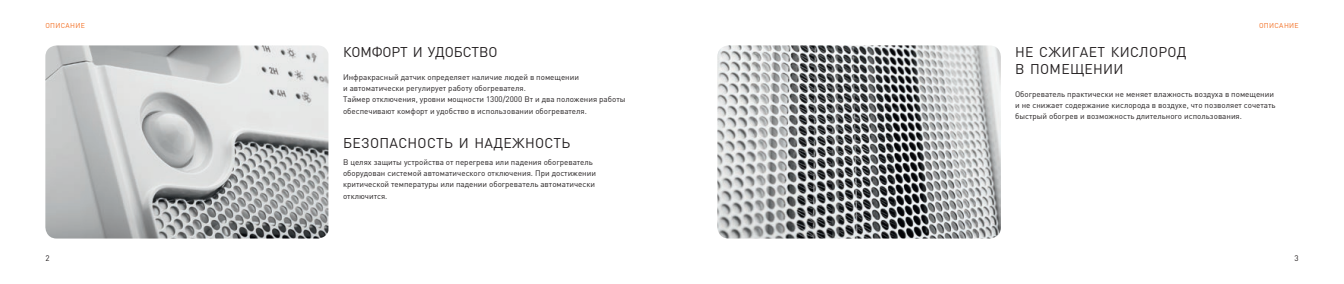
<style>
.page{position:relative;width:1344px;height:284px;background:#fff}
.page>*{position:absolute;margin:0;border:0;box-sizing:border-box;transform-origin:0 0}
.t1{font:14px "DIN Pro";letter-spacing:.02em;color:#231f20}
.t2{font:8px/11.3px "DIN Pro";color:#231f20}
.t3{font:7px "DIN Pro";letter-spacing:.045em;color:#f36e21}
</style>
<div class="page">
<img style="left:45px;top:45px;width:283px;height:193px">
<img style="left:717px;top:45px;width:284px;height:193px">
<p class="t3" style="left:45px;top:21px;width:41px">описание</p>
<p class="t3" style="left:1259px;top:21px;width:41px">описание</p>
<h1 class="t1" style="left:343px;top:42px;width:49px">КОМФОРТ</h1>
<h1 class="t1" style="left:413px;top:42px;width:42px">И УДОБСТВО</h1>
<p class="t2" style="left:343px;top:71px;width:284px">И нфракрасный датчик определяет наличие людей в помещении<br>и автоматически регулирует работу обогревателя.<br>Таймер отключения, уровни мощности 1300/2000 Вт и два положения работы обеспечивают комфорт и удобство в использовании обогревателя.</p>
<h1 class="t1" style="left:343px;top:133px;width:57px">БЕЗОПАСНОСТЬ</h1>
<h1 class="t1" style="left:459px;top:133px;width:76px">И НАДЕЖНОСТЬ</h1>
<p class="t2" style="left:343px;top:156px;width:254px">В целях защиты устройства от перегрева или падения обогреватель оборудован системой автоматического отключения. При достижении критической температуры или падении обогреватель автоматически отключится.</p>
<h1 class="t1" style="left:1015px;top:42px;width:56px">НЕ СЖИГАЕТ</h1>
<h1 class="t1" style="left:1111px;top:42px;width:19px">КИСЛОРО</h1>
<h1 class="t1" style="left:1177px;top:42px;width:11px">Д</h1>
<h1 class="t1" style="left:1015px;top:59px;width:36px">В ПОМЕ</h1>
<h1 class="t1" style="left:1070px;top:59px;width:25px">ЩЕНИИ</h1>
<p class="t2" style="left:1015px;top:88px;width:262px">Обогреватель практически не меняет влажность воздуха в помещении и не снижает содержание кислорода в воздухе, что позволяет сочетать быстрый обогрев и возможность длительного использования.</p>
<p class="t2" style="left:45px;top:252px;width:6px">2</p>
<p class="t2" style="left:1294px;top:252px;width:6px">3</p>
</div>
